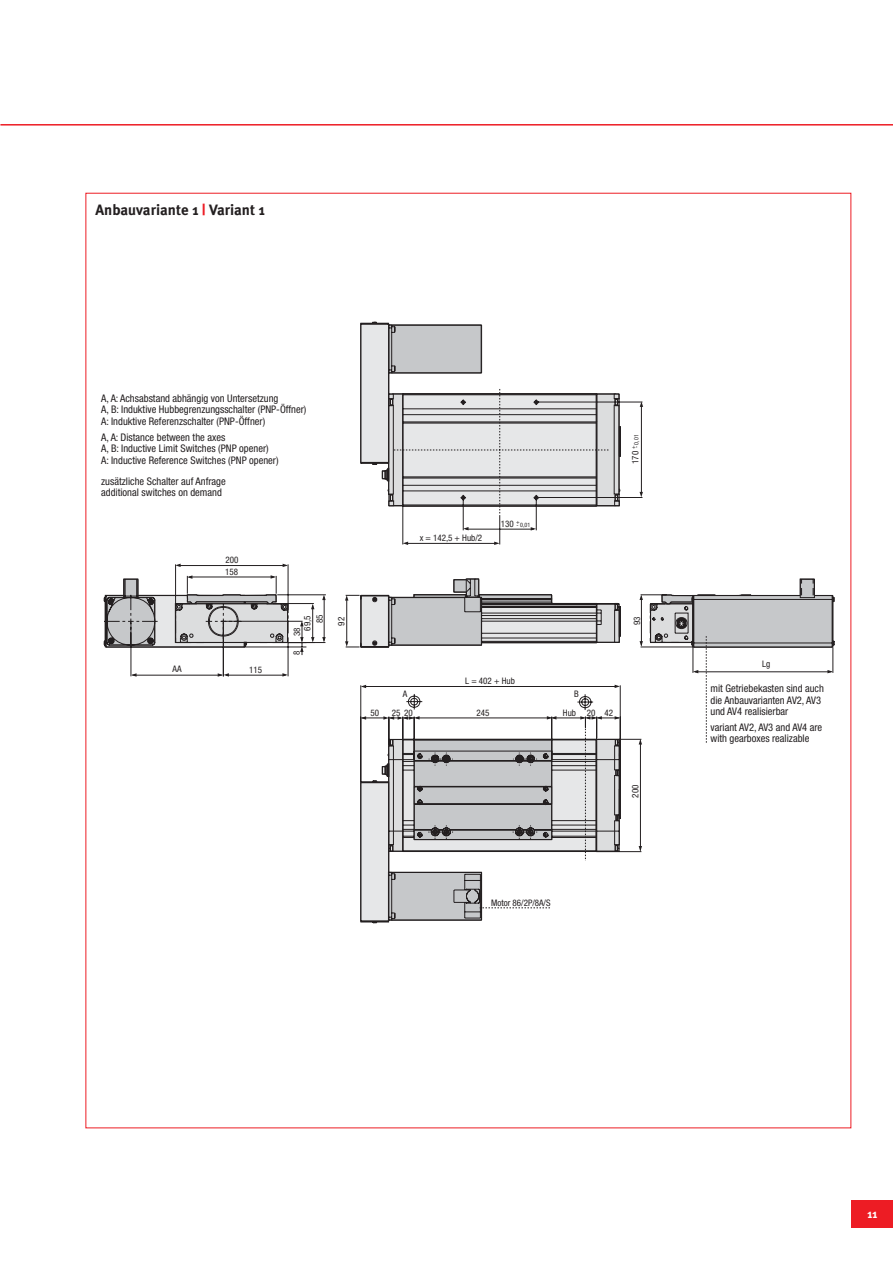
<style>
.page{position:relative;width:893px;height:1263px;background:#fff}
.page>*{position:absolute;margin:0;border:0;box-sizing:border-box;transform-origin:0 0}
.t1{font:700 15px "Meta Plus";color:#231f20}
.t2{font:700 12px "Meta Plus";color:#fff}
.t3{font:condensed 10.5px/11.6px "Helvetica Neue";color:#231f20}
.t4{font:condensed 9px/12.3px "Helvetica Neue";color:#231f20}
.t5{font:condensed 6px "Helvetica Neue";color:#231f20}
.s1{color:#ed1c24}
</style>
<div class="page">
<div style="left:851px;top:1201px;width:41px;height:27px;background:#ed1c24"></div>
<svg style="left:360px;top:685px;width:281px;height:239px"></svg>
<svg style="left:360px;top:322px;width:283px;height:223px"></svg>
<svg style="left:479px;top:908px;width:71px;height:1px"></svg>
<svg style="left:614px;top:685px;width:6px;height:3px"></svg>
<svg style="left:638px;top:846px;width:4px;height:5px"></svg>
<svg style="left:614px;top:716px;width:6px;height:4px"></svg>
<svg style="left:580px;top:716px;width:22px;height:4px"></svg>
<svg style="left:547px;top:716px;width:9px;height:4px"></svg>
<svg style="left:361px;top:716px;width:5px;height:4px"></svg>
<svg style="left:383px;top:716px;width:36px;height:4px"></svg>
<svg style="left:361px;top:685px;width:5px;height:3px"></svg>
<svg style="left:638px;top:579px;width:196px;height:166px"></svg>
<svg style="left:403px;top:542px;width:5px;height:3px"></svg>
<svg style="left:494px;top:542px;width:5px;height:3px"></svg>
<svg style="left:463px;top:527px;width:5px;height:3px"></svg>
<svg style="left:530px;top:527px;width:6px;height:4px"></svg>
<svg style="left:639px;top:492px;width:4px;height:5px"></svg>
<svg style="left:639px;top:402px;width:4px;height:5px"></svg>
<svg style="left:345px;top:579px;width:275px;height:68px"></svg>
<svg style="left:103px;top:564px;width:223px;height:113px"></svg>
<hr style="left:1px;top:124px;width:891px;height:2px;background:#ed1c24">
<h1 class="t1" style="left:95px;top:203px;width:171px">Anbauvariante 1 <span class="s1">|</span> Variant 1</h1>
<p class="t3" style="left:101px;top:393px;width:207px">A, A: Achsabstand abhängig von Untersetzung<br>A, B: Induktive Hubbegrenzungsschalter (PNP-Öffner)<br>A: Induktive Referenzschalter (PNP-Öffner)</p>
<p class="t3" style="left:101px;top:432px;width:179px">A, A: Distance between the axes<br>A, B: Inductive Limit Switches (PNP opener)<br>A: Inductive Reference Switches (PNP opener)</p>
<p class="t3" style="left:101px;top:476px;width:126px">zusätzliche Schalter auf Anfrage additional switches on demand</p>
<p class="t4" style="left:225px;top:554px;width:15px">200<br>158</p>
<p class="t4" style="left:419px;top:533px;width:64px">x = 142,5 + Hub/2</p>
<p class="t4" style="left:501px;top:518px;width:20px">130 <sup>+</sup></p>
<p class="t5" style="left:516px;top:523px;width:15px">- 0,01</p>
<p class="t5" style="left:634px;top:448px;width:15px;rotate:-90deg">- 0,01</p>
<p class="t4" style="left:629px;top:464px;width:20px;rotate:-90deg">170 <sup>+</sup></p>
<p class="t4" style="left:172px;top:664px;width:11px">AA</p>
<p class="t4" style="left:249px;top:664px;width:14px">115</p>
<p class="t4" style="left:293px;top:631px;width:17px;line-height:10.2px;text-indent:-6px;rotate:-90deg">38<br>69,5</p>
<p class="t4" style="left:314px;top:623px;width:10px;rotate:-90deg">85</p>
<p class="t4" style="left:291px;top:655px;width:6px;rotate:-90deg">8</p>
<p class="t4" style="left:336px;top:626px;width:10px;rotate:-90deg">92</p>
<p class="t4" style="left:631px;top:625px;width:10px;rotate:-90deg">93</p>
<p class="t4" style="left:465px;top:675px;width:51px">L = 402 + Hub</p>
<p class="t4" style="left:403px;top:688px;width:6px">A</p>
<p class="t4" style="left:574px;top:688px;width:6px">B</p>
<p class="t4" style="left:370px;top:707px;width:10px">50</p>
<p class="t4" style="left:563px;top:707px;width:15px">Hub</p>
<p class="t4" style="left:392px;top:707px;width:22px">25 20</p>
<p class="t4" style="left:604px;top:707px;width:10px">42</p>
<p class="t4" style="left:476px;top:707px;width:14px">245</p>
<p class="t4" style="left:586px;top:707px;width:10px">20</p>
<p class="t4" style="left:629px;top:798px;width:14px;rotate:-90deg">200</p>
<p class="t4" style="left:491px;top:897px;width:61px">Motor 86/2P/8A/S</p>
<p class="t4" style="left:762px;top:659px;width:10px">Lg</p>
<p class="t3" style="left:710px;top:683px;width:115px">mit Getriebekasten sind auch die Anbauvarianten AV2, AV3 und AV4 realisierbar</p>
<p class="t3" style="left:710px;top:722px;width:113px">variant AV2, AV3 and AV4 are with gearboxes realizable</p>
<p class="t2" style="left:867px;top:1209px;width:11px">11</p>
</div>
